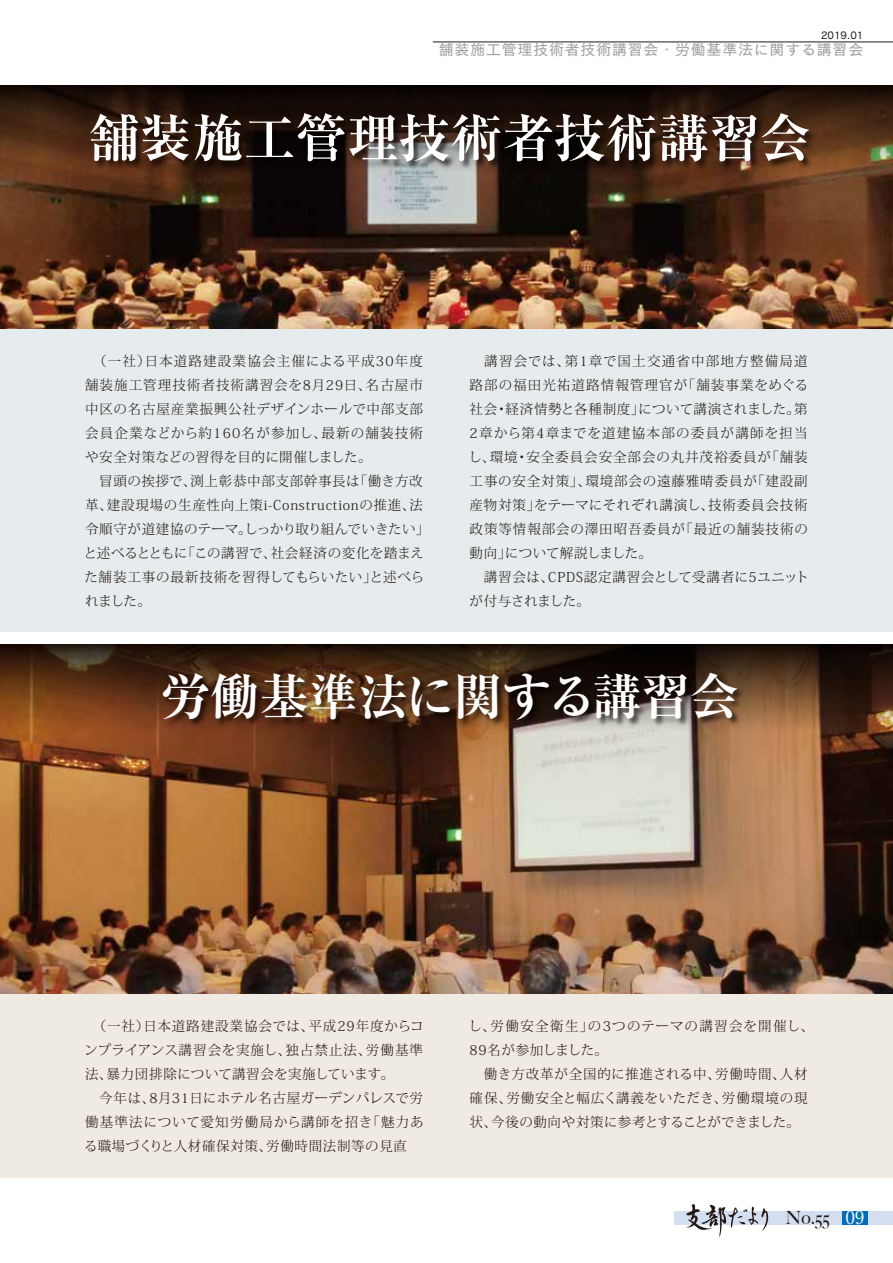
<style>
.page{position:relative;width:893px;height:1263px;background:#fff}
.page>*{position:absolute;margin:0;border:0;box-sizing:border-box;transform-origin:0 0}
.t1{font:700 51.75px "Ryumin Pr 6 N";color:#fff}
.t2{font:700 49.5px "Ryumin Pr 6 N";letter-spacing:-.005em;color:#fff}
.t3{font:500 18.15px "Big Caslon";color:#221815}
.t4{font:15px "Cezanne Pro M";letter-spacing:.05em;color:#9fa0a0}
.t5{font:300 13.5px/24px "Koz Min Pro";letter-spacing:.06em;color:#221815}
.t6{font:10.5px "Cezanne Pro M";color:#221815}
.s1{font-family:"Ryumin Pr 6 N";font-weight:400;font-size:18px;color:#fff}
</style>
<div class="page">
<div style="left:0;top:85px;width:893px;height:546px;background:#e6ebee"></div>
<div style="left:0;top:644px;width:893px;height:534px;background:#efeae2"></div>
<hr style="left:433px;top:42px;width:460px;height:1px;background:#221815">
<div style="left:675px;top:1211px;width:218px;height:13px;background:#d3def1"></div>
<div style="left:842px;top:1211px;width:25px;height:13px;background:#036eb8"></div>
<svg style="left:686px;top:1204px;width:82px;height:33px"></svg>
<img style="left:0;top:732px;width:893px;height:262px">
<svg style="left:0;top:644px;width:893px;height:88px;background:#462914"></svg>
<img style="left:0;top:173px;width:893px;height:155px">
<svg style="left:0;top:85px;width:893px;height:88px;background:#2c190d"></svg>
<img style="left:86px;top:109px;width:736px;height:76px">
<img style="left:158px;top:669px;width:592px;height:73px">
<p class="t6" style="left:821px;top:28px;width:44px">2019.01</p>
<p class="t4" style="left:439px;top:40px;width:426px">舗装施工管理技術者技術講習会・労働基準法に関する講習会</p>
<h1 class="t1" style="left:88px;top:97px;width:724px">舗装施工管理技術者技術講習会</h1>
<p class="t5" style="left:84px;top:348px;width:347px">　（一社）日本道路建設業協会主催による平成30年度舗装施工管理技術者技術講習会を8月29日、名古屋市中区の名古屋産業振興公社デザインホールで中部支部会員企業などから約160名が参加し、最新の舗装技術や安全対策などの習得を目的に開催しました。<br>　冒頭の挨拶で、渕上彰恭中部支部幹事長は「働き方改革、建設現場の生産性向上策i-Constructionの推進、法令順守が道建協のテーマ。しっかり取り組んでいきたい」と述べるとともに「この講習で、社会経済の変化を踏まえた舗装工事の最新技術を習得してもらいたい」と述べられました。</p>
<p class="t5" style="left:468px;top:348px;width:342px">　講習会では、第1章で国土交通省中部地方整備局道路部の福田光祐道路情報管理官が「舗装事業をめぐる社会・経済情勢と各種制度」について講演されました。第<br>2章から第4章までを道建協本部の委員が講師を担当し、環境・安全委員会安全部会の丸井茂裕委員が「舗装工事の安全対策」、環境部会の遠藤雅晴委員が「建設副産物対策」をテーマにそれぞれ講演し、技術委員会技術政策等情報部会の澤田昭吾委員が「最近の舗装技術の動向」について解説しました。<br>　講習会は、CPDS認定講習会として受講者に5ユニットが付与されました。</p>
<h2 class="t2" style="left:160px;top:657px;width:580px">労働基準法に関する講習会</h2>
<p class="t5" style="left:84px;top:1014px;width:341px">　（一社）日本道路建設業協会では、平成29年度からコンプライアンス講習会を実施し、独占禁止法、労働基準法、暴力団排除について講習会を実施しています。<br>　今年は、8月31日にホテル名古屋ガーデンパレスで労働基準法について愛知労働局から講師を招き「魅力ある職場づくりと人材確保対策、労働時間法制等の見直</p>
<p class="t5" style="left:468px;top:1014px;width:347px">し、労働安全衛生」の3つのテーマの講習会を開催し、<br>89名が参加しました。<br>　働き方改革が全国的に推進される中、労働時間、人材確保、労働安全と幅広く講義をいただき、労働環境の現状、今後の動向や対策に参考とすることができました。</p>
<h3 class="t3" style="left:785px;top:1203px;width:80px">No.55 <span class="s1">09</span></h3>
</div>
